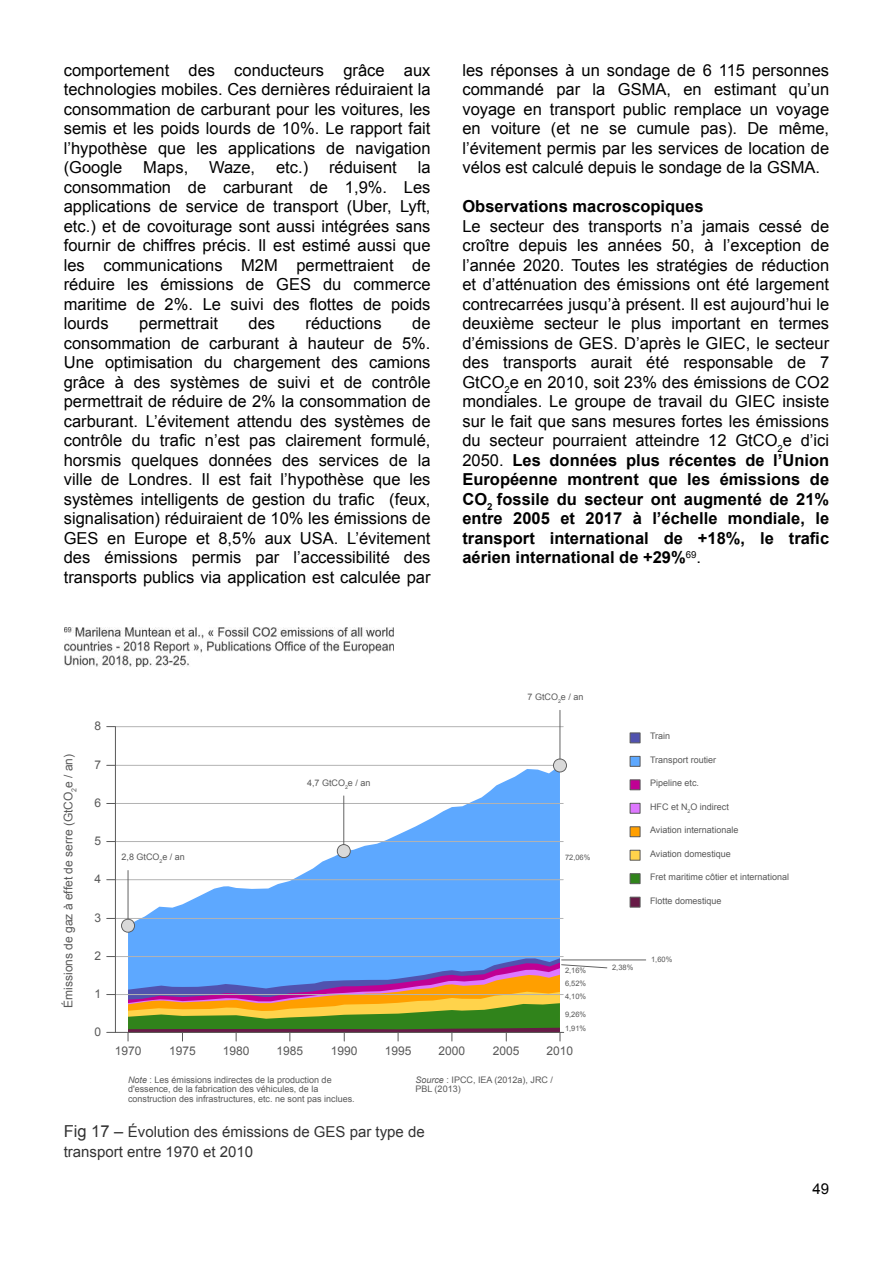
<style>
.page{position:relative;width:893px;height:1263px;background:#fff}
.page>*{position:absolute;margin:0;border:0;box-sizing:border-box;transform-origin:0 0}
.t1{font:16.5px/19.5px "Arial";color:#000;text-align:justify}
.t2{font:700 16.5px "Arial";color:#000}
.t3{font:15px/19.5px "Arial";color:#333}
.t4{font:15px "Arial";color:#000}
.t5{font:12px "Arial";color:#595959}
.t6{font:9px/9.3px "Arial";color:#595959}
.t7{font:7.5px "Arial";color:#595959}
.s1{font-weight:700}
.s2{font-style:italic}
.s3{font-size:16.5px}
</style>
<div class="page">
<img style="left:64px;top:628px;width:329px;height:38px">
<svg style="left:128px;top:769px;width:432px;height:189px;fill:#5da8ff"></svg>
<hr style="left:115px;top:994px;width:448px;height:1px;background:#b3b3b3">
<hr style="left:115px;top:956px;width:448px;height:1px;background:#b3b3b3">
<hr style="left:115px;top:918px;width:448px;height:1px;background:#b3b3b3">
<hr style="left:115px;top:879px;width:448px;height:1px;background:#b3b3b3">
<hr style="left:115px;top:841px;width:448px;height:1px;background:#b3b3b3">
<hr style="left:115px;top:803px;width:448px;height:1px;background:#b3b3b3">
<hr style="left:115px;top:765px;width:448px;height:1px;background:#b3b3b3">
<hr style="left:115px;top:726px;width:448px;height:1px;background:#b3b3b3">
<hr style="left:115px;top:727px;width:1px;height:305px;background:#595959">
<hr style="left:115px;top:1032px;width:449px;height:1px;background:#595959">
<div style="left:630px;top:732px;width:10px;height:11px;background:#5152ae;border:1px solid #595959"></div>
<div style="left:630px;top:756px;width:10px;height:11px;background:#5da8ff;border:1px solid #595959"></div>
<div style="left:630px;top:850px;width:10px;height:10px;background:#ffd34b;border:1px solid #595959"></div>
<div style="left:630px;top:873px;width:10px;height:11px;background:#30831b;border:1px solid #595959"></div>
<div style="left:630px;top:779px;width:10px;height:11px;background:#c00094;border:1px solid #595959"></div>
<div style="left:630px;top:897px;width:10px;height:10px;background:#681b47;border:1px solid #595959"></div>
<div style="left:630px;top:803px;width:10px;height:11px;background:#de78ff;border:1px solid #595959"></div>
<div style="left:630px;top:826px;width:10px;height:11px;background:#ff9f00;border:1px solid #595959"></div>
<svg style="left:553px;top:758px;width:14px;height:14px"></svg>
<svg style="left:337px;top:844px;width:14px;height:14px"></svg>
<svg style="left:121px;top:919px;width:14px;height:14px"></svg>
<hr style="left:559px;top:710px;width:1px;height:49px;background:#595959">
<hr style="left:343px;top:795px;width:1px;height:50px;background:#595959">
<hr style="left:128px;top:870px;width:1px;height:50px;background:#595959">
<hr style="left:561px;top:959px;width:85px;height:1px;background:#595959">
<svg style="left:128px;top:958px;width:479px;height:83px"></svg>
<p class="t1" style="left:64px;top:62px;width:368px">comportement des conducteurs grâce aux technologies mobiles. Ces dernières réduiraient la consommation de carburant pour les voitures, les semis et les poids lourds de 10%. Le rapport fait l’hypothèse que les applications de navigation (Google</p>
<p class="t1" style="left:143px;top:159px;width:46px">Maps,</p>
<p class="t1" style="left:209px;top:159px;width:48px">Waze,</p>
<p class="t1" style="left:276px;top:159px;width:34px">etc.)</p>
<p class="t1" style="left:329px;top:159px;width:69px">réduisent</p>
<p class="t1" style="left:64px;top:159px;width:368px;text-indent:354px">la consommation de carburant de 1,9%. Les applications de service de transport (Uber, Lyft, etc.) et de covoiturage sont aussi intégrées sans fournir de chiffres précis. Il est estimé aussi que les communications M2M permettraient de réduire les émissions de GES du commerce maritime de 2%. Le suivi des flottes de poids lourds</p>
<p class="t1" style="left:139px;top:315px;width:80px">permettrait</p>
<p class="t1" style="left:249px;top:315px;width:28px">des</p>
<p class="t1" style="left:306px;top:315px;width:78px">réductions</p>
<p class="t1" style="left:64px;top:315px;width:368px;text-indent:348px">de consommation de carburant à hauteur de 5%.<br>Une optimisation du chargement des camions grâce à des systèmes de suivi et de contrôle permettrait de réduire de 2% la consommation de carburant. L’évitement attendu des systèmes de contrôle du trafic n’est pas clairement formulé, horsmis quelques données des services de la ville de Londres. Il est fait l’hypothèse que les systèmes intelligents de gestion du trafic (feux, signalisation) réduiraient de 10% les émissions de GES en Europe et 8,5% aux USA. L’évitement des émissions permis par l’accessibilité des transports publics via application est calculée par</p>
<p class="t1" style="left:462px;top:62px;width:368px">les réponses à un sondage de 6 115 personnes commandé par la GSMA, en estimant qu’un voyage en transport public remplace un voyage en voiture (et ne se cumule pas). De même, l’évitement permis par les services de location de vélos est calculé depuis le sondage de la GSMA.</p>
<p class="t2" style="left:462px;top:200px;width:243px">Observations macroscopiques</p>
<p class="t1" style="left:462px;top:218px;width:368px">Le secteur des transports n’a jamais cessé de croître depuis les années 50, à l’exception de l’année 2020. Toutes les stratégies de réduction et d’atténuation des émissions ont été largement contrecarrées jusqu’à présent. Il est aujourd’hui le deuxième secteur le plus important en termes d’émissions de GES. D’après le GIEC, le secteur des transports aurait été responsable de 7<br>GtCO<sub>2</sub>e en 2010, soit 23% des émissions de CO2 mondiales. Le groupe de travail du GIEC insiste sur le fait que sans mesures fortes les émissions du secteur pourraient atteindre 12 GtCO<sub>2</sub>e d’ici 2050. <span class="s1">Les données plus récentes de l’Union Européenne montrent que les émissions de CO</span><sub>2</sub> <span class="s1">fossile du secteur ont augmenté de 21% entre 2005 et 2017 à l’échelle mondiale, le transport international de +18%, le trafic aérien international de +29%</span><sup>69</sup>.</p>
<p class="t5" style="left:64px;top:1008px;width:255px;rotate:-90deg">Émissions de gaz à effet de serre (GtCO<sub>2</sub>e / an)</p>
<p class="t5" style="left:94px;top:721px;width:8px">8</p>
<p class="t5" style="left:94px;top:760px;width:8px">7</p>
<p class="t5" style="left:94px;top:798px;width:8px">6</p>
<p class="t5" style="left:94px;top:836px;width:8px">5</p>
<p class="t5" style="left:94px;top:874px;width:8px">4</p>
<p class="t5" style="left:94px;top:913px;width:8px">3</p>
<p class="t5" style="left:94px;top:951px;width:8px">2</p>
<p class="t5" style="left:94px;top:989px;width:8px">1</p>
<p class="t5" style="left:94px;top:1027px;width:8px">0</p>
<p class="t6" style="left:122px;top:853px;width:65px">2,8 GtCO<sub>2</sub>e / an</p>
<p class="t6" style="left:307px;top:779px;width:65px">4,7 GtCO<sub>2</sub>e / an</p>
<p class="t5" style="left:115px;top:1046px;width:28px">1970</p>
<p class="t5" style="left:169px;top:1046px;width:28px">1975</p>
<p class="t5" style="left:223px;top:1046px;width:28px">1980</p>
<p class="t5" style="left:277px;top:1046px;width:28px">1985</p>
<p class="t5" style="left:331px;top:1046px;width:28px">1990</p>
<p class="t5" style="left:385px;top:1046px;width:28px">1995</p>
<p class="t6" style="left:528px;top:693px;width:57px">7 GtCO<sub>2</sub>e / an</p>
<p class="t7" style="left:565px;top:854px;width:27px">72,06%</p>
<p class="t7" style="left:565px;top:968px;width:23px">2,16%</p>
<p class="t7" style="left:565px;top:981px;width:23px">6,52%</p>
<p class="t7" style="left:565px;top:994px;width:23px">4,10%</p>
<p class="t7" style="left:565px;top:1011px;width:23px">9,26%</p>
<p class="t7" style="left:565px;top:1025px;width:23px">1,91%</p>
<p class="t5" style="left:439px;top:1046px;width:28px">2000</p>
<p class="t5" style="left:493px;top:1046px;width:28px">2005</p>
<p class="t5" style="left:547px;top:1046px;width:28px">2010</p>
<p class="t6" style="left:650px;top:732px;width:22px">Train</p>
<p class="t6" style="left:650px;top:756px;width:68px">Transport routier</p>
<p class="t6" style="left:650px;top:779px;width:51px">Pipeline etc.</p>
<p class="t6" style="left:650px;top:803px;width:80px">HFC et N<sub>2</sub>O indirect</p>
<p class="t6" style="left:650px;top:826px;width:90px">Aviation internationale</p>
<p class="t6" style="left:650px;top:850px;width:82px">Aviation domestique</p>
<p class="t6" style="left:650px;top:873px;width:141px">Fret maritime côtier et international</p>
<p class="t6" style="left:650px;top:897px;width:73px">Flotte domestique</p>
<p class="t7" style="left:612px;top:965px;width:23px">2,38%</p>
<p class="t7" style="left:651px;top:957px;width:23px">1,60%</p>
<p class="t6" style="left:128px;top:1076px;width:228px"><span class="s2">Note</span> : Les émissions indirectes de la production de d'essence, de la fabrication des véhicules, de la construction des infrastructures, etc. ne sont pas inclues.</p>
<p class="t6" style="left:415px;top:1076px;width:139px"><span class="s2">Source</span> : IPCC, IEA (2012a), JRC /<br>PBL (2013)</p>
<p class="t3" style="left:64px;top:1123px;width:363px"><span class="s3">Fig 17 –</span> Évolution des émissions de GES par type de transport entre 1970 et 2010</p>
<p class="t4" style="left:812px;top:1183px;width:18px">49</p>
</div>
